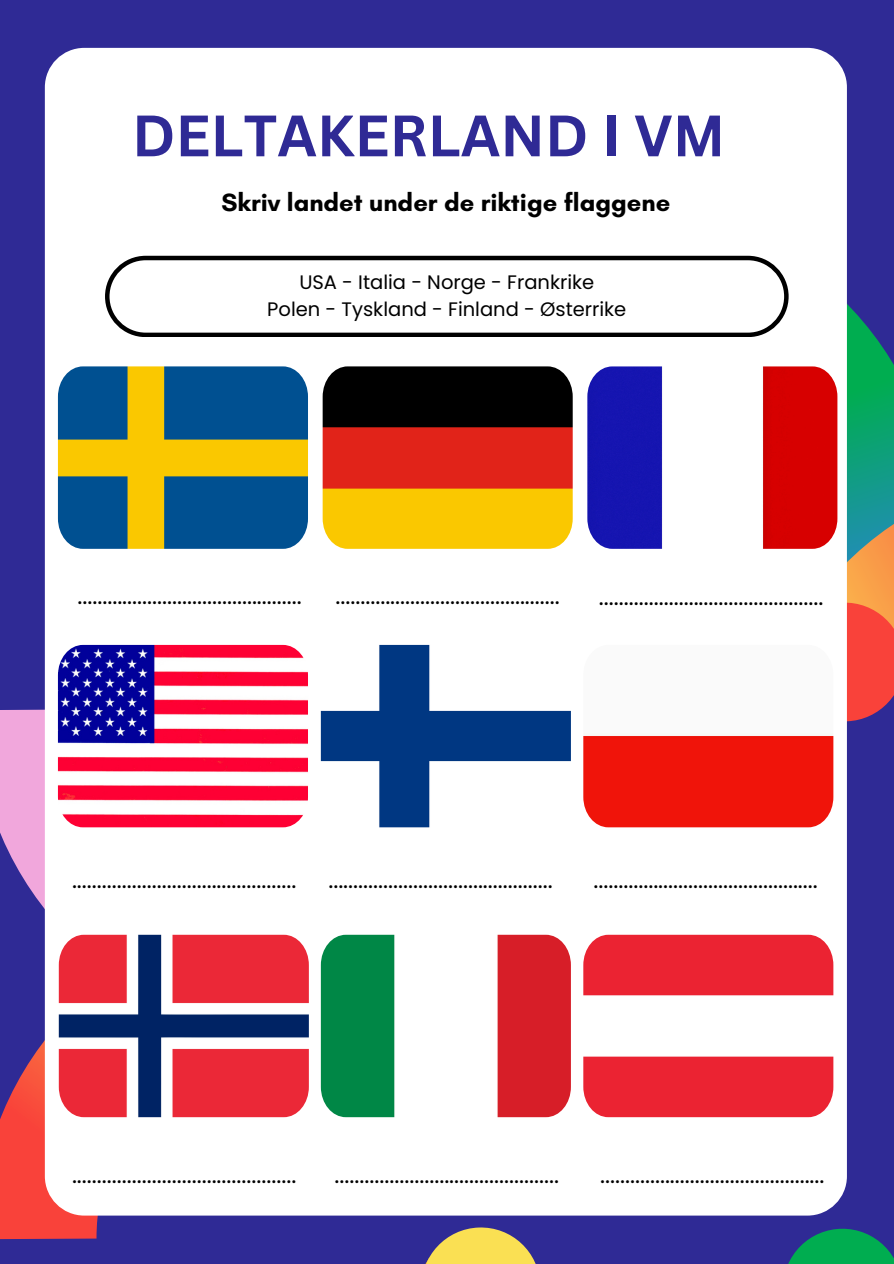
<style>
.page{position:relative;width:894px;height:1264px;background:#fff}
.page>*{position:absolute;margin:0;border:0;box-sizing:border-box;transform-origin:0 0}
.t1{font:700 57px "Canva Sans";color:#2f2a95}
.t2{font:700 25.5px "Glacial Indifference";color:#000}
.t3{font:23.7px "Poppins";color:#000}
.t4{font:19.5px "Poppins";color:#000}
</style>
<div class="page">
<div style="left:0;top:0;width:893px;height:1263px;background:#2f2a95"></div>
<svg style="left:788px;top:1228px;width:105px;height:35px"></svg>
<svg style="left:846px;top:249px;width:47px;height:209px"></svg>
<svg style="left:846px;top:458px;width:47px;height:264px;background:#ab7760"></svg>
<svg style="left:426px;top:1227px;width:109px;height:36px"></svg>
<svg style="left:0;top:1033px;width:301px;height:206px;fill:#f9423c"></svg>
<svg style="left:0;top:709px;width:45px;height:324px;fill:#f0a6db"></svg>
<div style="left:45px;top:48px;width:801px;height:1167px;background:#fff;border-radius:39px"></div>
<svg style="left:105px;top:256px;width:683px;height:81px"></svg>
<img style="left:58px;top:366px;width:250px;height:183px">
<img style="left:322px;top:366px;width:250px;height:183px">
<img style="left:587px;top:366px;width:250px;height:183px">
<img style="left:58px;top:645px;width:250px;height:182px">
<img style="left:321px;top:645px;width:249px;height:182px">
<div style="left:583px;top:735px;width:250px;height:92px;background:#f0140a"></div>
<img style="left:59px;top:934px;width:250px;height:183px">
<img style="left:321px;top:934px;width:249px;height:183px">
<img style="left:583px;top:934px;width:250px;height:183px">
<p class="t1" style="left:132px;top:95px;width:594px">DELTAKERLAND I VM</p>
<p class="t2" style="left:221px;top:187px;width:450px">Skriv landet under de riktige flaggene</p>
<p class="t4" style="left:299px;top:268px;width:296px">USA - Italia - Norge - Frankrike</p>
<p class="t4" style="left:267px;top:295px;width:360px">Polen - Tyskland - Finland - Østerrike</p>
<p class="t3" style="left:77px;top:579px;width:226px">.............................................</p>
<p class="t3" style="left:335px;top:579px;width:226px">.............................................</p>
<p class="t3" style="left:598px;top:580px;width:226px">.............................................</p>
<p class="t3" style="left:72px;top:863px;width:226px">.............................................</p>
<p class="t3" style="left:328px;top:863px;width:226px">.............................................</p>
<p class="t3" style="left:593px;top:863px;width:226px">.............................................</p>
<p class="t3" style="left:72px;top:1158px;width:226px">.............................................</p>
<p class="t3" style="left:334px;top:1158px;width:226px">.............................................</p>
<p class="t3" style="left:600px;top:1158px;width:226px">.............................................</p>
</div>
